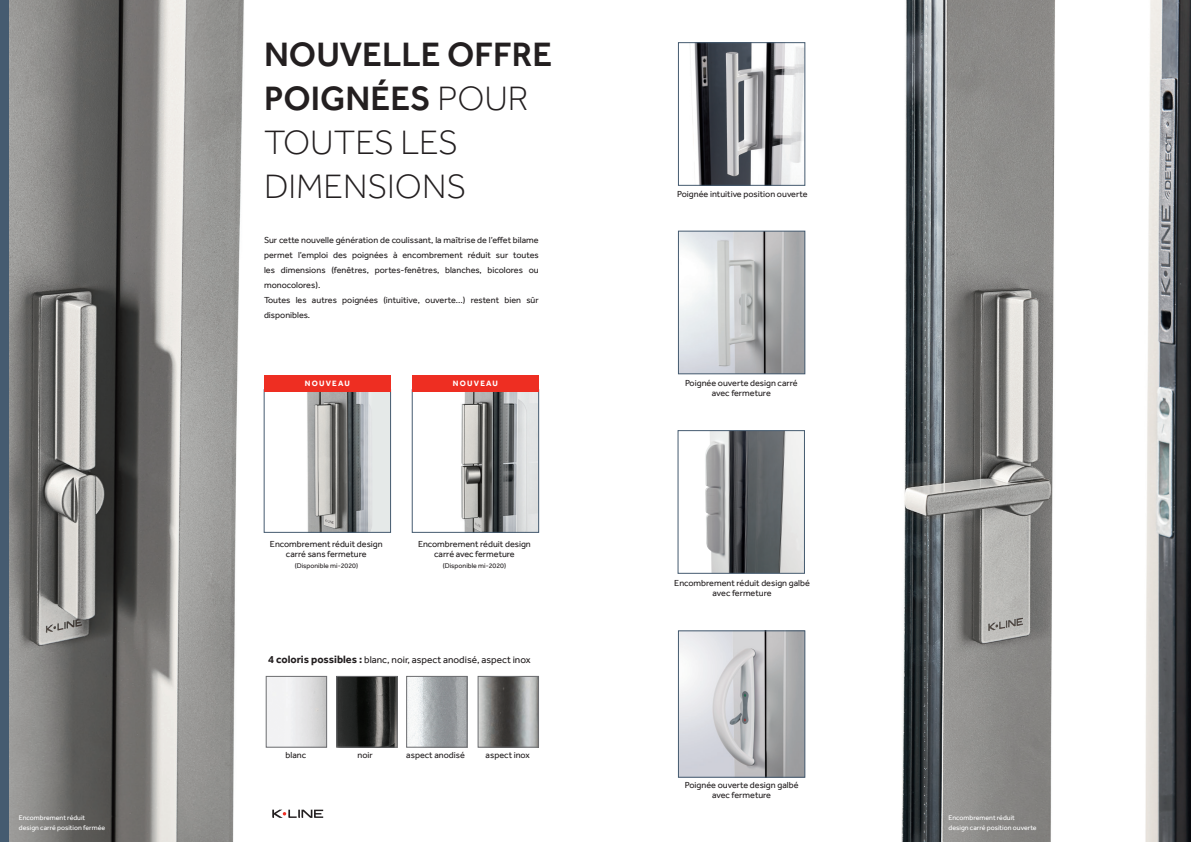
<style>
.page{position:relative;width:1191px;height:842px;background:#fff}
.page>*{position:absolute;margin:0;border:0;box-sizing:border-box;transform-origin:0 0}
.t1{font:300 35px/44px "Effra";color:#231f20}
.t2{font:10px "Effra";color:#231f20}
.t3{font:9px/15px "Effra";color:#231f20;text-align:center}
.t4{font:700 8px "Effra";letter-spacing:.15em;color:#fff}
.t5{font:7px/10px "Effra";color:#fff}
.t6{font:7px "Effra";color:#231f20}
.s1{font-weight:500}
.s2{font-weight:700;font-size:11px}
</style>
<div class="page">
<svg style="left:272px;top:810px;width:51px;height:8px"></svg>
<div style="left:0;top:0;width:11px;height:842px;background:#455b70"></div>
<img style="left:10px;top:0;width:234px;height:842px">
<img style="left:901px;top:0;width:290px;height:842px">
<div style="left:266px;top:676px;width:61px;height:71px;border:1px solid #6c6d70"></div>
<img style="left:408px;top:678px;width:57px;height:67px">
<div style="left:406px;top:676px;width:61px;height:71px;border:1px solid #6c6d70"></div>
<img style="left:338px;top:678px;width:57px;height:67px">
<div style="left:336px;top:676px;width:61px;height:71px;border:1px solid #6c6d70"></div>
<img style="left:480px;top:678px;width:57px;height:67px">
<div style="left:478px;top:676px;width:61px;height:71px;border:1px solid #6c6d70"></div>
<img style="left:705px;top:432px;width:97px;height:139px">
<div style="left:678px;top:430px;width:126px;height:143px;border:1px solid #455b70"></div>
<img style="left:680px;top:633px;width:123px;height:142px">
<div style="left:678px;top:631px;width:127px;height:146px;border:1px solid #455b70"></div>
<img style="left:680px;top:233px;width:123px;height:139px">
<div style="left:678px;top:231px;width:127px;height:143px;border:1px solid #455b70"></div>
<img style="left:694px;top:45px;width:109px;height:138px">
<div style="left:678px;top:43px;width:127px;height:142px;border:1px solid #455b70"></div>
<img style="left:307px;top:392px;width:82px;height:138px">
<div style="left:264px;top:390px;width:127px;height:142px;border:1px solid #455b70"></div>
<div style="left:264px;top:375px;width:127px;height:17px;background:#ee2e22"></div>
<img style="left:461px;top:392px;width:76px;height:138px">
<div style="left:412px;top:390px;width:127px;height:142px;border:1px solid #455b70"></div>
<div style="left:412px;top:375px;width:127px;height:17px;background:#ee2e22"></div>
<p class="t5" style="left:19px;top:812px;width:88px">Encombrement réduit design carré position fermée</p>
<h1 class="t1" style="left:264px;top:32px;width:290px"><span class="s1">NOUVELLE OFFRE<br>POIGNÉES</span> POUR<br>TOUTES LES<br>DIMENSIONS</h1>
<p class="t3" style="left:264px;top:232px;width:276px;text-align:left">Sur cette nouvelle génération de coulissant, la maîtrise de l’effet bilame permet l’emploi des poignées à encombrement réduit sur toutes les dimensions (fenêtres, portes-fenêtres, blanches, bicolores ou monocolores).<br>Toutes les autres poignées (intuitive, ouverte...) restent bien sûr disponibles.</p>
<p class="t4" style="left:305px;top:379px;width:47px">NOUVEAU</p>
<p class="t4" style="left:453px;top:379px;width:47px">NOUVEAU</p>
<p class="t3" style="left:270px;top:538px;width:114px;line-height:10px">Encombrement réduit design carré sans fermeture</p>
<p class="t6" style="left:295px;top:561px;width:65px">(Disponible mi-2020)</p>
<p class="t3" style="left:418px;top:538px;width:114px;line-height:10px">Encombrement réduit design carré avec fermeture</p>
<p class="t6" style="left:443px;top:561px;width:65px">(Disponible mi-2020)</p>
<p class="t2" style="left:268px;top:653px;width:264px"><span class="s2">4 coloris possibles :</span> blanc, noir, aspect anodisé, aspect inox</p>
<p class="t3" style="left:285px;top:747px;width:22px">blanc</p>
<p class="t3" style="left:357px;top:747px;width:17px">noir</p>
<p class="t3" style="left:406px;top:747px;width:60px">aspect anodisé</p>
<p class="t3" style="left:485px;top:747px;width:46px">aspect inox</p>
<p class="t3" style="left:677px;top:186px;width:132px">Poignée intuitive position ouverte</p>
<p class="t3" style="left:685px;top:378px;width:114px;line-height:10px">Poignée ouverte design carré avec fermeture</p>
<p class="t3" style="left:674px;top:578px;width:137px;line-height:10px">Encombrement réduit design galbé avec fermeture</p>
<p class="t3" style="left:685px;top:779px;width:115px;line-height:10px">Poignée ouverte design galbé avec fermeture</p>
<p class="t5" style="left:948px;top:812px;width:90px">Encombrement réduit design carré position ouverte</p>
</div>
